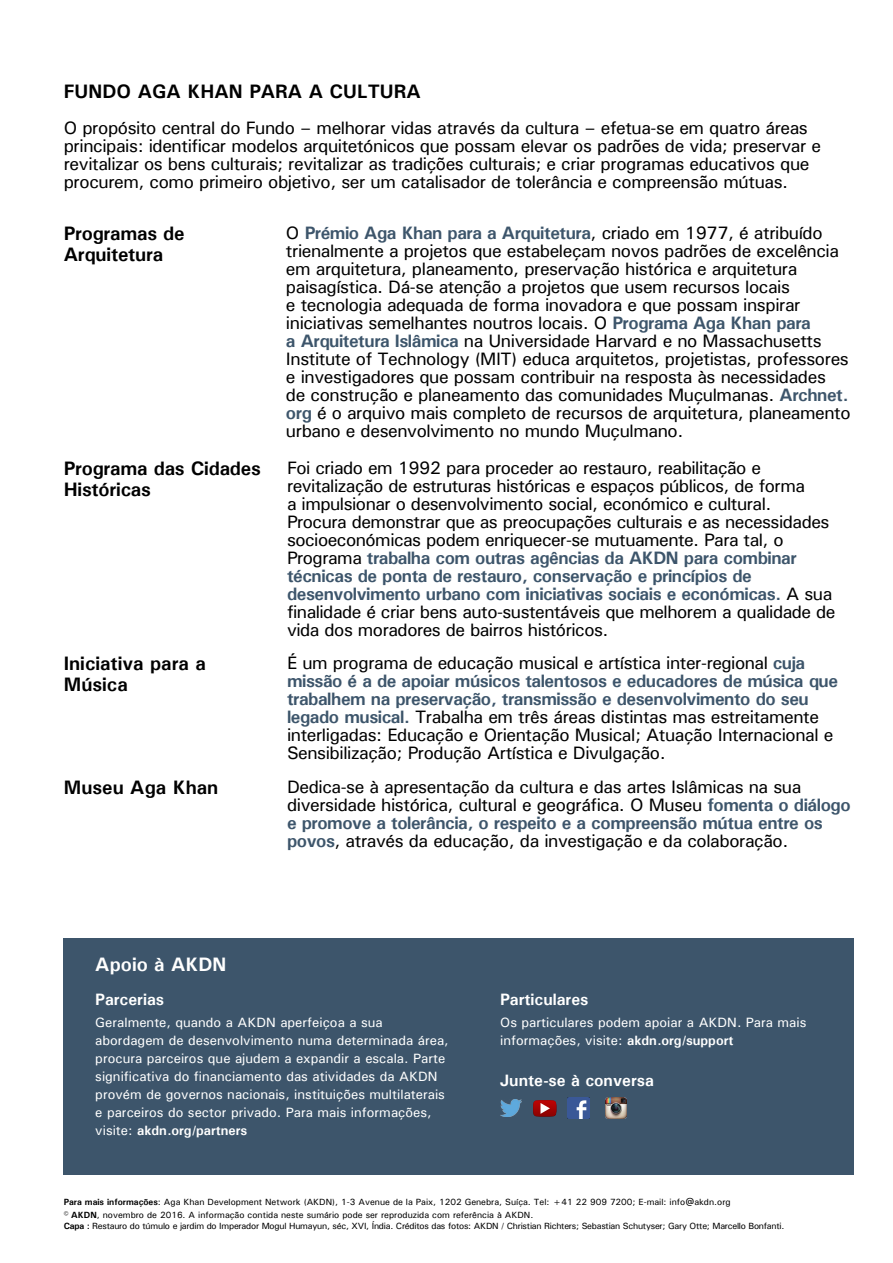
<style>
.page{position:relative;width:893px;height:1263px;background:#fff}
.page>*{position:absolute;margin:0;border:0;box-sizing:border-box;transform-origin:0 0}
.t1{font:700 19.5px/21px "Univers";color:#000}
.t2{font:700 19.5px "Univers";color:#fff}
.t3{font:500 18px/18px "Univers";letter-spacing:-.025em;color:#000}
.t4{font:700 16.5px "Univers";color:#fff}
.t5{font:500 13.5px/18px "Univers";color:#fff}
.t6{font:500 9px "Univers";color:#000}
.t7{font:500 9px "Univers";letter-spacing:-.025em;color:#000}
.s1{font-weight:700;color:#3d556b}
.s2{font-weight:700}
</style>
<div class="page">
<div style="left:64px;top:938px;width:790px;height:236px;background:#3d556b"></div>
<img style="left:500px;top:1099px;width:21px;height:17px">
<svg style="left:533px;top:1100px;width:23px;height:16px"></svg>
<img style="left:568px;top:1097px;width:21px;height:21px">
<img style="left:605px;top:1097px;width:22px;height:21px">
<p class="t1" style="left:64px;top:81px;width:359px">FUNDO AGA KHAN PARA A CULTURA</p>
<p class="t3" style="left:64px;top:118px;width:759px">O propósito central do Fundo – melhorar vidas através da cultura – efetua-se em quatro áreas principais: identificar modelos arquitetónicos que possam elevar os padrões de vida; preservar e revitalizar os bens culturais; revitalizar as tradições culturais; e criar programas educativos que procurem, como primeiro objetivo, ser um catalisador de tolerância e compreensão mútuas.</p>
<p class="t1" style="left:64px;top:222px;width:122px">Programas de<br>Arquitetura</p>
<p class="t3" style="left:286px;top:223px;width:566px">O <span class="s1">Prémio Aga Khan para a Arquitetura</span>, criado em 1977, é atribuído trienalmente a projetos que estabeleçam novos padrões de excelência em arquitetura, planeamento, preservação histórica e arquitetura paisagística. Dá-se atenção a projetos que usem recursos locais<br>e tecnologia adequada de forma inovadora e que possam inspirar iniciativas semelhantes noutros locais. O <span class="s1">Programa Aga Khan para<br>a Arquitetura Islâmica</span> na Universidade Harvard e no Massachusetts Institute of Technology (MIT) educa arquitetos, projetistas, professores e investigadores que possam contribuir na resposta às necessidades<br>de construção e planeamento das comunidades Muçulmanas. <span class="s1">Archnet. org</span> é o arquivo mais completo de recursos de arquitetura, planeamento urbano e desenvolvimento no mundo Muçulmano.</p>
<p class="t1" style="left:64px;top:457px;width:199px">Programa das Cidades<br>Históricas</p>
<p class="t1" style="left:64px;top:652px;width:144px">Iniciativa para a<br>Música</p>
<p class="t1" style="left:64px;top:776px;width:156px">Museu Aga Khan</p>
<p class="t3" style="left:287px;top:458px;width:550px">Foi criado em 1992 para proceder ao restauro, reabilitação e revitalização de estruturas históricas e espaços públicos, de forma<br>a impulsionar o desenvolvimento social, económico e cultural.<br>Procura demonstrar que as preocupações culturais e as necessidades socioeconómicas podem enriquecer-se mutuamente. Para tal, o Programa <span class="s1">trabalha com outras agências da AKDN para combinar técnicas de ponta de restauro, conservação e princípios de desenvolvimento urbano com iniciativas sociais e económicas.</span> A sua finalidade é criar bens auto-sustentáveis que melhorem a qualidade de vida dos moradores de bairros históricos.</p>
<p class="t3" style="left:287px;top:653px;width:552px">É um programa de educação musical e artística inter-regional <span class="s1">cuja missão é a de apoiar músicos talentosos e educadores de música que trabalhem na preservação, transmissão e desenvolvimento do seu legado musical.</span> Trabalha em três áreas distintas mas estreitamente interligadas: Educação e Orientação Musical; Atuação Internacional e Sensibilização; Produção Artística e Divulgação.</p>
<p class="t3" style="left:287px;top:777px;width:565px">Dedica-se à apresentação da cultura e das artes Islâmicas na sua diversidade histórica, cultural e geográfica. O Museu <span class="s1">fomenta o diálogo e promove a tolerância, o respeito e a compreensão mútua entre os povos</span>, através da educação, da investigação e da colaboração.</p>
<p class="t2" style="left:95px;top:952px;width:133px">Apoio à AKDN</p>
<p class="t4" style="left:95px;top:989px;width:70px">Parcerias</p>
<p class="t4" style="left:500px;top:989px;width:90px">Particulares</p>
<p class="t5" style="left:95px;top:1013px;width:355px">Geralmente, quando a AKDN aperfeiçoa a sua abordagem de desenvolvimento numa determinada área, procura parceiros que ajudem a expandir a escala. Parte significativa do financiamento das atividades da AKDN provém de governos nacionais, instituições multilaterais e parceiros do sector privado. Para mais informações, visite: <span class="s2">akdn.org/partners</span></p>
<p class="t5" style="left:500px;top:1013px;width:308px">Os particulares podem apoiar a AKDN. Para mais informações, visite: <span class="s2">akdn.org/support</span></p>
<p class="t4" style="left:500px;top:1069px;width:155px">Junte-se à conversa</p>
<p class="t6" style="left:64px;top:1196px;width:668px"><span class="s2">Para mais informações</span>: Aga Khan Development Network (AKDN), 1-3 Avenue de la Paix, 1202 Genebra, Suíça. Tel: +41 22 909 7200; E-mail: info@akdn.org</p>
<p class="t7" style="left:64px;top:1220px;width:722px"><span class="s2">Capa :</span> Restauro do túmulo e jardim do Imperador Mogul Humayun, séc, XVI, Índia. Créditos das fotos: AKDN / Christian Richters; Sebastian Schutyser; Gary Otte; Marcello Bonfanti.</p>
<p class="t6" style="left:64px;top:1209px;width:471px"><span class="s2">© AKDN</span>, novembro de 2016. A informação contida neste sumário pode ser reproduzida com referência à AKDN.</p>
</div>
